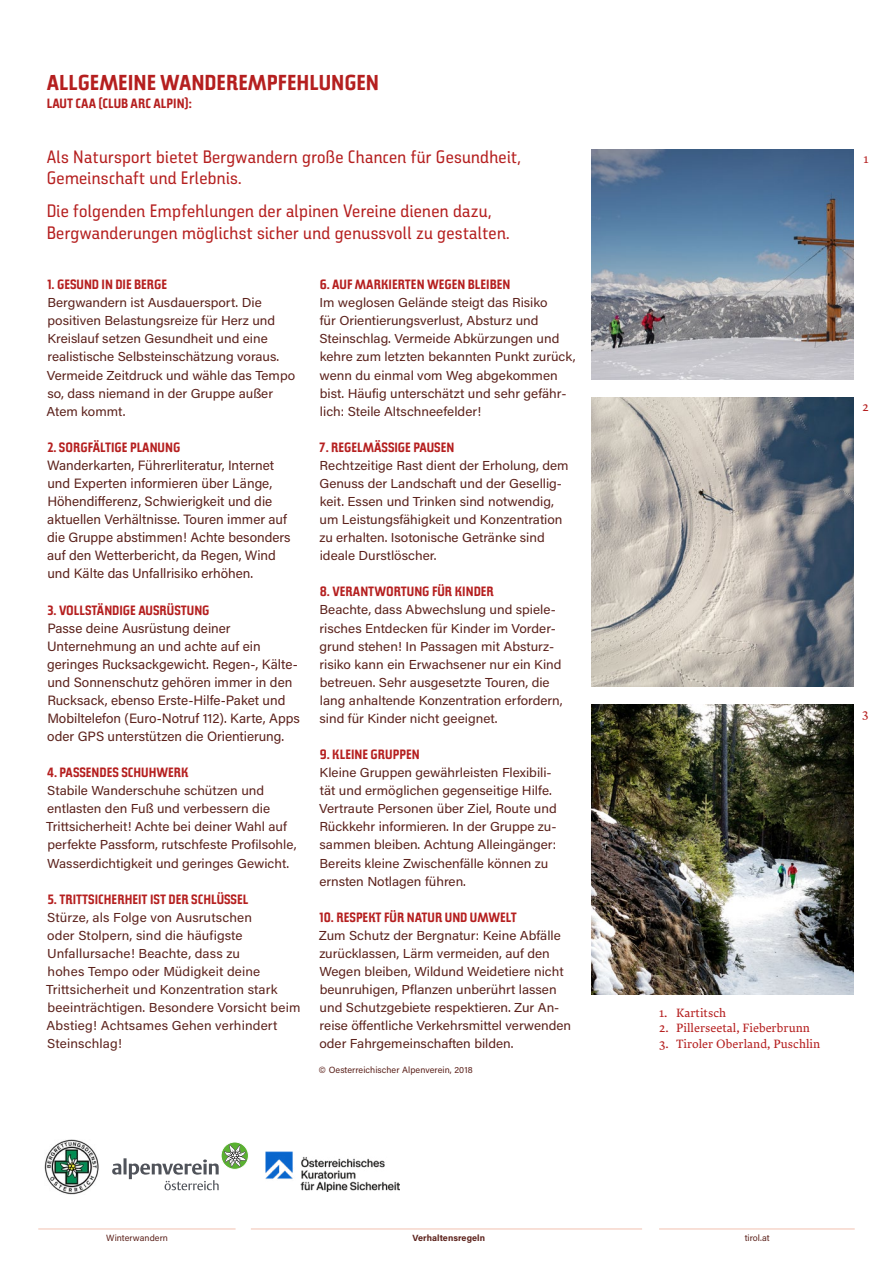
<style>
.page{position:relative;width:893px;height:1263px;background:#fff}
.page>*{position:absolute;margin:0;border:0;box-sizing:border-box;transform-origin:0 0}
.t1{font:700 21.6px "Tirol Sans";color:#b51f1f;scale:1.04 1}
.t2{font:18px/21.8px "Tirol Sans";letter-spacing:.02em;color:#b51f1f}
.t3{font:13.5px/18.1px "Acumin Pro";color:#5c221c}
.t4{font:700 13.5px "Tirol Sans";color:#b51f1f}
.t5{font:12.9px/18px "Acumin Pro";color:#5c221c;scale:1.04 1}
.t6{font:12px "Lava LCG";letter-spacing:.005em;color:#b51f1f}
.t7{font:9px "Acumin Pro";letter-spacing:.005em;color:#5c221c}
.t8{font:700 9px "Acumin Pro";letter-spacing:.005em;color:#5c221c}
</style>
<div class="page">
<hr style="left:38px;top:1229px;width:198px;height:1px;background:#f2c1b0">
<hr style="left:251px;top:1229px;width:391px;height:1px;background:#f2c1b0">
<hr style="left:659px;top:1229px;width:196px;height:1px;background:#f2c1b0">
<svg style="left:221px;top:1142px;width:27px;height:27px"></svg>
<div style="left:221px;top:1142px;width:28px;height:27px;border:1px solid #fff;border-radius:50%"></div>
<svg style="left:112px;top:1144px;width:134px;height:46px"></svg>
<img style="left:45px;top:1139px;width:54px;height:55px">
<img style="left:265px;top:1151px;width:134px;height:41px">
<img style="left:592px;top:705px;width:262px;height:289px">
<img style="left:592px;top:398px;width:262px;height:289px">
<img style="left:592px;top:150px;width:262px;height:229px">
<h1 class="t1" style="left:47px;top:69px;width:321px">ALLGEMEINE WANDEREMPFEHLUNGEN</h1>
<p class="t4" style="left:47px;top:95px;width:147px">LAUT CAA (CLUB ARC ALPIN):</p>
<h2 class="t2" style="left:47px;top:145px;width:476px">Als Natursport bietet Bergwandern große Chancen für Gesundheit,<br>Gemeinschaft und Erlebnis.</h2>
<h2 class="t2" style="left:47px;top:199px;width:464px">Die folgenden Empfehlungen der alpinen Vereine dienen dazu,<br>Bergwanderungen möglichst sicher und genussvoll zu gestalten.</h2>
<p class="t4" style="left:47px;top:276px;width:121px">1. GESUND IN DIE BERGE</p>
<p class="t5" style="left:47px;top:293px;width:241px">Bergwandern ist Ausdauersport. Die positiven Belastungsreize für Herz und Kreislauf setzen Gesundheit und eine realistische Selbsteinschätzung voraus.<br>Vermeide Zeitdruck und wähle das Tempo so, dass niemand in der Gruppe außer Atem kommt.</p>
<p class="t4" style="left:47px;top:439px;width:134px">2. SORGFÄLTIGE PLANUNG</p>
<p class="t3" style="left:47px;top:456px;width:245px">Wanderkarten, Führerliteratur, Internet und Experten informieren über Länge, Höhendifferenz, Schwierigkeit und die aktuellen Verhältnisse. Touren immer auf die Gruppe abstimmen! Achte besonders auf den Wetterbericht, da Regen, Wind und Kälte das Unfallrisiko erhöhen.</p>
<p class="t4" style="left:48px;top:601px;width:163px">3. VOLLSTÄNDIGE AUSRÜSTUNG</p>
<p class="t3" style="left:47px;top:618px;width:254px">Passe deine Ausrüstung deiner Unternehmung an und achte auf ein geringes Rucksackgewicht. Regen-, Kälte&shy;und Sonnenschutz gehören immer in den Rucksack, ebenso Erste-Hilfe-Paket und Mobiltelefon (Euro-Notruf 112). Karte, Apps oder GPS unterstützen die Orientierung.</p>
<p class="t4" style="left:47px;top:764px;width:143px">4. PASSENDES SCHUHWERK</p>
<p class="t5" style="left:46px;top:781px;width:242px">Stabile Wanderschuhe schützen und entlasten den Fuß und verbessern die Trittsicherheit! Achte bei deiner Wahl auf perfekte Passform, rutschfeste Profilsohle, Wasserdichtigkeit und geringes Gewicht.</p>
<p class="t4" style="left:48px;top:891px;width:202px">5. TRITTSICHERHEIT IST DER SCHLÜSSEL</p>
<p class="t5" style="left:46px;top:908px;width:246px">Stürze, als Folge von Ausrutschen<br>oder Stolpern, sind die häufigste Unfallursache! Beachte, dass zu<br>hohes Tempo oder Müdigkeit deine Trittsicherheit und Konzentration stark beeinträchtigen. Besondere Vorsicht beim Abstieg! Achtsames Gehen verhindert Steinschlag!</p>
<p class="t4" style="left:320px;top:276px;width:192px">6. AUF MARKIERTEN WEGEN BLEIBEN</p>
<p class="t5" style="left:319px;top:293px;width:248px">Im weglosen Gelände steigt das Risiko<br>für Orientierungsverlust, Absturz und Steinschlag. Vermeide Abkürzungen und kehre zum letzten bekannten Punkt zurück, wenn du einmal vom Weg abgekommen bist. Häufig unterschätzt und sehr gefähr&shy;lich: Steile Altschneefelder!</p>
<p class="t4" style="left:320px;top:439px;width:136px">7. REGELMÄSSIGE PAUSEN</p>
<p class="t5" style="left:319px;top:456px;width:241px">Rechtzeitige Rast dient der Erholung, dem Genuss der Landschaft und der Gesellig&shy;keit. Essen und Trinken sind notwendig, um Leistungsfähigkeit und Konzentration zu erhalten. Isotonische Getränke sind ideale Durstlöscher.</p>
<p class="t4" style="left:320px;top:583px;width:176px">8. VERANTWORTUNG FÜR KINDER</p>
<p class="t5" style="left:319px;top:600px;width:235px">Beachte, dass Abwechslung und spiele&shy;risches Entdecken für Kinder im Vorder&shy;grund stehen! In Passagen mit Absturz&shy;risiko kann ein Erwachsener nur ein Kind betreuen. Sehr ausgesetzte Touren, die lang anhaltende Konzentration erfordern, sind für Kinder nicht geeignet.</p>
<p class="t4" style="left:320px;top:746px;width:101px">9. KLEINE GRUPPEN</p>
<p class="t5" style="left:319px;top:763px;width:230px">Kleine Gruppen gewährleisten Flexibili&shy;tät und ermöglichen gegenseitige Hilfe.<br>Vertraute Personen über Ziel, Route und Rückkehr informieren. In der Gruppe zu&shy;sammen bleiben. Achtung Alleingänger:<br>Bereits kleine Zwischenfälle können zu ernsten Notlagen führen.</p>
<p class="t4" style="left:320px;top:909px;width:199px">10. RESPEKT FÜR NATUR UND UMWELT</p>
<p class="t5" style="left:319px;top:926px;width:244px">Zum Schutz der Bergnatur: Keine Abfälle zurücklassen, Lärm vermeiden, auf den Wegen bleiben, Wildund Weidetiere nicht beunruhigen, Pflanzen unberührt lassen und Schutzgebiete respektieren. Zur An&shy;reise öffentliche Verkehrsmittel verwenden oder Fahrgemeinschaften bilden.</p>
<p class="t7" style="left:319px;top:1063px;width:155px">© Oesterreichischer Alpenverein, 2018</p>
<p class="t6" style="left:863px;top:150px;width:7px">1</p>
<p class="t6" style="left:862px;top:398px;width:8px">2</p>
<p class="t6" style="left:862px;top:705px;width:8px">3</p>
<p class="t6" style="left:659px;top:1004px;width:69px">1. Kartitsch</p>
<p class="t6" style="left:659px;top:1020px;width:152px">2. Pillerseetal, Fieberbrunn</p>
<p class="t6" style="left:659px;top:1035px;width:163px">3. Tiroler Oberland, Puschlin</p>
<p class="t7" style="left:106px;top:1232px;width:63px">Winterwandern</p>
<p class="t8" style="left:412px;top:1232px;width:74px">Verhaltensregeln</p>
<p class="t7" style="left:745px;top:1232px;width:26px">tirol.at</p>
</div>
